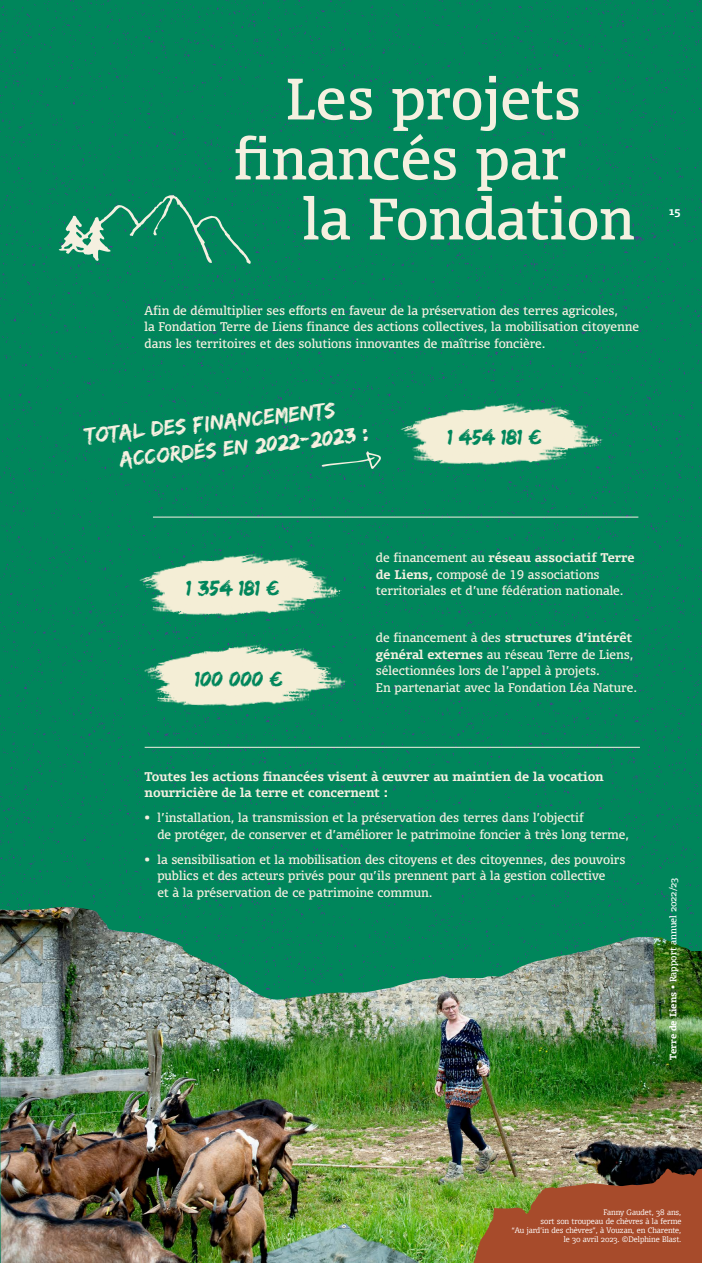
<style>
.page{position:relative;width:702px;height:1263px;background:#fff}
.page>*{position:absolute;margin:0;border:0;box-sizing:border-box;transform-origin:0 0}
.t1{font:55.5px "Olsen";color:#f5f0e0}
.t2{font:22.5px/27px "Edo SZ";color:#f5f0e0}
.t3{font:22.5px "Edo SZ";color:#00865b}
.t4{font:12px/16.5px "Olsen TF";color:#f5f0e0}
.t5{font:700 12px/16.5px "Olsen";color:#f5f0e0}
.t6{font:700 10.5px "Olsen";color:#fff}
.t7{font:9px "Olsen";color:#fff}
.t8{font:300 7.5px/9px "Olsen";color:#fff;text-align:right}
.s1{font-family:"Olsen TF";font-weight:400}
.s2{font-family:"Olsen";font-weight:700}
.s3{font-weight:700}
.s4{font-weight:300}
</style>
<div class="page">
<div style="left:0;top:0;width:702px;height:907px;background:#00865b"></div>
<img style="left:0;top:907px;width:702px;height:356px">
<img style="left:450px;top:1163px;width:252px;height:100px">
<img style="left:392px;top:393px;width:230px;height:92px">
<img style="left:131px;top:544px;width:230px;height:92px">
<img style="left:136px;top:635px;width:229px;height:91px">
<svg style="left:59px;top:195px;width:192px;height:69px"></svg>
<hr style="left:153px;top:517px;width:485px;height:1px;background:#f5f0e0">
<hr style="left:145px;top:747px;width:495px;height:1px;background:#f5f0e0">
<svg style="left:322px;top:451px;width:60px;height:18px"></svg>
<h1 class="t1" style="left:285px;top:64px;width:297px">Les projets</h1>
<h1 class="t1" style="left:233px;top:123px;width:334px">financés par</h1>
<h1 class="t1" style="left:303px;top:183px;width:333px">la Fondation</h1>
<p class="t4" style="left:145px;top:302px;width:496px">Afin de démultiplier ses efforts en faveur de la préservation des terres agricoles,<br>la Fondation Terre de Liens finance des actions collectives, la mobilisation citoyenne dans les territoires et des solutions innovantes de maîtrise foncière.</p>
<h2 class="t2" style="left:116px;top:418px;width:252px;text-indent:-32px;rotate:-6deg">Total des financements accordés en 2022-2023 :</h2>
<h2 class="t3" style="left:447px;top:424px;width:96px">1 454 181 €</h2>
<p class="t6" style="left:669px;top:204px;width:13px">15</p>
<h2 class="t3" style="left:186px;top:575px;width:95px">1 354 181 €</h2>
<h2 class="t3" style="left:195px;top:665px;width:89px">100 000 €</h2>
<p class="t5" style="left:376px;top:549px;width:260px"><span class="s1">de financement au</span> réseau associatif Terre</p>
<p class="t4" style="left:376px;top:566px;width:249px"><span class="s2">de Liens,</span> composé de 19 associations territoriales et d’une fédération nationale.</p>
<p class="t5" style="left:376px;top:629px;width:258px"><span class="s1">de financement à des</span> structures d’intérêt</p>
<p class="t4" style="left:376px;top:646px;width:262px"><span class="s2">général externes</span> au réseau Terre de Liens, sélectionnées lors de l’appel à projets.<br>En partenariat avec la Fondation Léa Nature.</p>
<p class="t5" style="left:145px;top:768px;width:460px">Toutes les actions financées visent à œuvrer au maintien de la vocation nourricière de la terre et concernent :</p>
<p class="t4" style="left:157px;top:809px;width:473px;text-indent:-13px">• l’installation, la transmission et la préservation des terres dans l’objectif<br>de protéger, de conserver et d’améliorer le patrimoine foncier à très long terme,</p>
<p class="t4" style="left:157px;top:851px;width:469px;text-indent:-13px">• la sensibilisation et la mobilisation des citoyens et des citoyennes, des pouvoirs publics et des acteurs privés pour qu’ils prennent part à la gestion collective<br>et à la préservation de ce patrimoine commun.</p>
<p class="t7" style="left:667px;top:1059px;width:183px;rotate:-90deg"><span class="s3">Terre de Liens</span> <span class="s4">•</span> Rapport annuel 2022/23</p>
<p class="t8" style="left:511px;top:1207px;width:171px">Fanny Gaudet, 38 ans,<br>sort son troupeau de chèvres à la ferme<br>“Au jard’in des chèvres”, à Vouzan, en Charente, le 30 avril 2023. ©Delphine Blast.</p>
</div>
